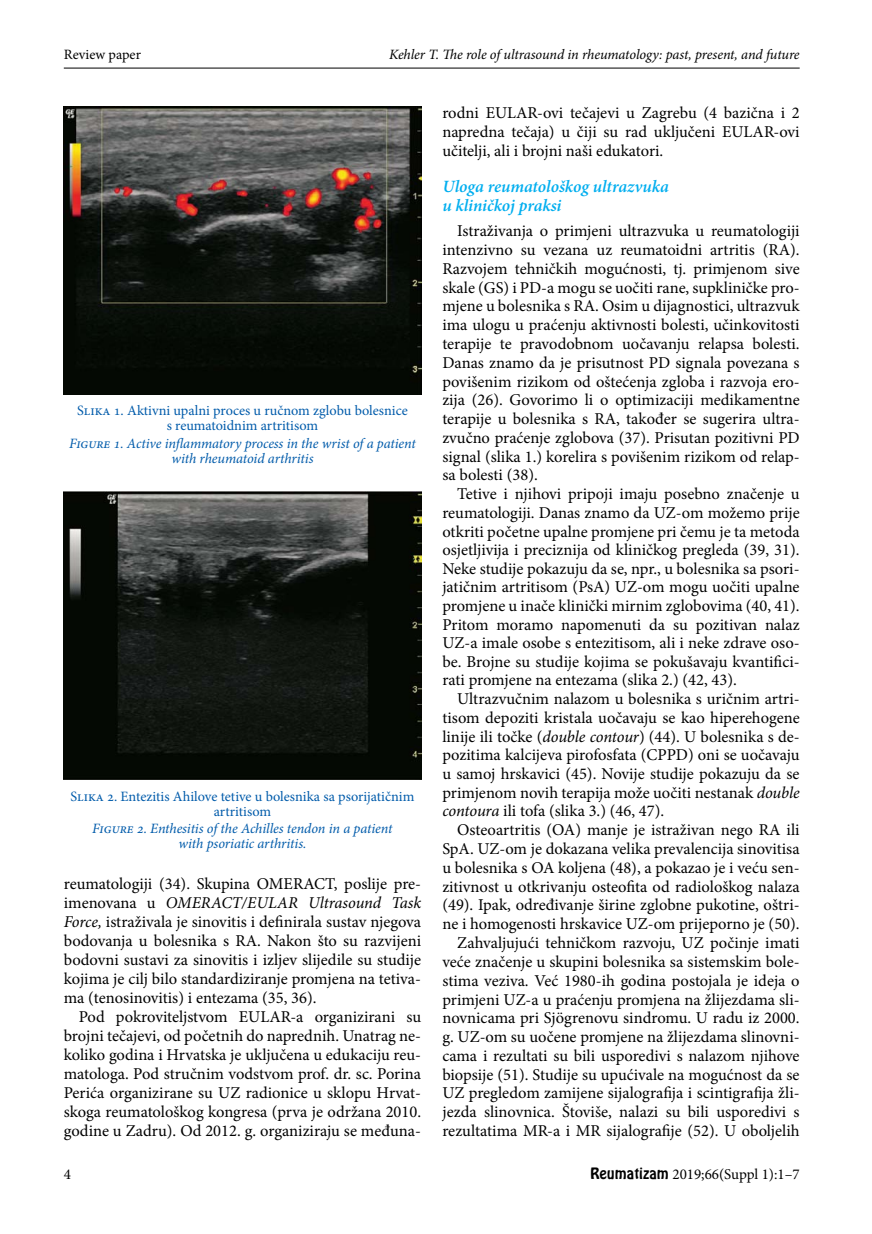
<style>
.page{position:relative;width:872px;height:1234px;background:#fff}
.page>*{position:absolute;margin:0;border:0;box-sizing:border-box;transform-origin:0 0}
.t1{font:italic 600 17.25px/18.8px "Minion Pro";letter-spacing:-.005em;color:#00aeef}
.t2{font:16.5px/18.8px "Minion Pro";color:#000;text-align:justify}
.t3{font:15px "Minion Pro";color:#000}
.t4{font:italic 14.25px/15px "Minion Pro";letter-spacing:-.01em;color:#005baa;text-align:center}
.t5{font:14.25px/15px "Minion Pro";color:#005baa;text-align:center}
.t6{font:italic 14.25px "Minion Pro";letter-spacing:-.01em;color:#000}
.t7{font:14.25px "Minion Pro";letter-spacing:.005em;color:#000}
.s1{font-style:italic}
.s2{font-family:"A Hobo"}
</style>
<div class="page">
<hr style="left:64px;top:68px;width:735px;height:1px;background:#000">
<img style="left:64px;top:106px;width:357px;height:288px">
<img style="left:64px;top:491px;width:357px;height:288px">
<p class="t7" style="left:64px;top:45px;width:79px">Review paper</p>
<p class="t6" style="left:389px;top:45px;width:412px">Kehler T. The role of ultrasound in rheumatology: past, present, and future</p>
<p class="t5" style="left:77px;top:403px;width:332px">Slika 1. Aktivni upalni proces u ručnom zglobu bolesnice s reumatoidnim artritisom</p>
<p class="t4" style="left:69px;top:435px;width:348px">Figure 1. Active inflammatory process in the wrist of a patient with rheumatoid arthritis</p>
<p class="t5" style="left:70px;top:788px;width:345px">Slika 2. Entezitis Ahilove tetive u bolesnika sa psorijatičnim artritisom</p>
<p class="t4" style="left:92px;top:820px;width:302px">Figure 2. Enthesitis of the Achilles tendon in a patient with psoriatic arthritis.</p>
<p class="t2" style="left:64px;top:873px;width:359px">reumatologiji (34). Skupina OMERACT, poslije pre&shy;imenovana u <span class="s1">OMERACT/EULAR Ultrasound Task Force,</span> istraživala je sinovitis i definirala sustav njegova bodovanja u bolesnika s RA. Nakon što su razvijeni bodovni sustavi za sinovitis i izljev slijedile su studije kojima je cilj bilo standardiziranje promjena na tetiva&shy;ma (tenosinovitis) i entezama (35, 36).</p>
<p class="t2" style="left:64px;top:1007px;width:359px;text-indent:15px">Pod pokroviteljstvom EULAR-a organizirani su brojni tečajevi, od početnih do naprednih. Unatrag ne&shy;koliko godina i Hrvatska je uključena u edukaciju reu&shy;matologa. Pod stručnim vodstvom prof. dr. sc. Porina Perića organizirane su UZ radionice u sklopu Hrvat&shy;skoga reumatološkog kongresa (prva je održana 2010. godine u Zadru). Od 2012. g. organiziraju se međuna-</p>
<p class="t2" style="left:442px;top:104px;width:359px">rodni EULAR-ovi tečajevi u Zagrebu (4 bazična i 2 napredna tečaja) u čiji su rad uključeni EULAR-ovi učitelji, ali i brojni naši edukatori.</p>
<p class="t1" style="left:442px;top:177px;width:228px">Uloga reumatološkog ultrazvuka u kliničkoj praksi</p>
<p class="t2" style="left:442px;top:222px;width:359px;text-align:left;text-indent:15px">Istraživanja o primjeni ultrazvuka u reumatologiji intenzivno su vezana uz reumatoidni artritis (RA).<br>Razvojem tehničkih mogućnosti, tj. primjenom sive skale (GS) i PD-a mogu se uočiti rane, supkliničke pro&shy;mjene u bolesnika s RA. Osim u dijagnostici, ultrazvuk ima ulogu u praćenju aktivnosti bolesti, učinkovitosti terapije te pravodobnom uočavanju relapsa bolesti.<br>Danas znamo da je prisutnost PD signala povezana s povišenim rizikom od oštećenja zgloba i razvoja ero&shy;zija (26). Govorimo li o optimizaciji medikamentne terapije u bolesnika s RA, također se sugerira ultra&shy;zvučno praćenje zglobova (37). Prisutan pozitivni PD signal (slika 1.) korelira s povišenim rizikom od relap&shy;sa bolesti (38).</p>
<p class="t2" style="left:442px;top:484px;width:359px;text-indent:15px">Tetive i njihovi pripoji imaju posebno značenje u reumatologiji. Danas znamo da UZ-om možemo prije otkriti početne upalne promjene pri čemu je ta metoda osjetljivija i preciznija od kliničkog pregleda (39, 31).<br>Neke studije pokazuju da se, npr., u bolesnika sa psori&shy;jatičnim artritisom (PsA) UZ-om mogu uočiti upalne promjene u inače klinički mirnim zglobovima (40, 41).<br>Pritom moramo napomenuti da su pozitivan nalaz UZ-a imale osobe s entezitisom, ali i neke zdrave oso&shy;be. Brojne su studije kojima se pokušavaju kvantifici&shy;rati promjene na entezama (slika 2.) (42, 43).</p>
<p class="t2" style="left:442px;top:689px;width:359px;text-indent:15px">Ultrazvučnim nalazom u bolesnika s uričnim artri&shy;tisom depoziti kristala uočavaju se kao hiperehogene linije ili točke (<span class="s1">double contour</span>) (44). U bolesnika s de&shy;pozitima kalcijeva pirofosfata (CPPD) oni se uočavaju u samoj hrskavici (45). Novije studije pokazuju da se primjenom novih terapija može uočiti nestanak <span class="s1">double contoura</span> ili tofa (slika 3.) (46, 47).</p>
<p class="t2" style="left:442px;top:820px;width:359px;text-align:right">Osteoartritis (OA) manje je istraživan nego RA ili SpA. UZ-om je dokazana velika prevalencija sinovitisa u bolesnika s OA koljena (48), a pokazao je i veću sen&shy;zitivnost u otkrivanju osteofita od radiološkog nalaza (49). Ipak, određivanje širine zglobne pukotine, oštri&shy;ne i homogenosti hrskavice UZ-om prijeporno je (50).<br>Zahvaljujući tehničkom razvoju, UZ počinje imati veće značenje u skupini bolesnika sa sistemskim bole&shy;stima veziva. Već 1980-ih godina postojala je ideja o primjeni UZ-a u praćenju promjena na žlijezdama sli&shy;novnicama pri Sjögrenovu sindromu. U radu iz 2000. g. UZ-om su uočene promjene na žlijezdama slinovni&shy;cama i rezultati su bili usporedivi s nalazom njihove biopsije (51). Studije su upućivale na mogućnost da se UZ pregledom zamijene sijalografija i scintigrafija žli&shy;jezda slinovnica. Štoviše, nalazi su bili usporedivi s rezultatima MR-a i MR sijalografije (52). U oboljelih</p>
<p class="t3" style="left:64px;top:1163px;width:9px">4</p>
<p class="t3" style="left:590px;top:1163px;width:211px"><span class="s2">Reumatizam</span> 2019;66(Suppl 1):1–7</p>
</div>
